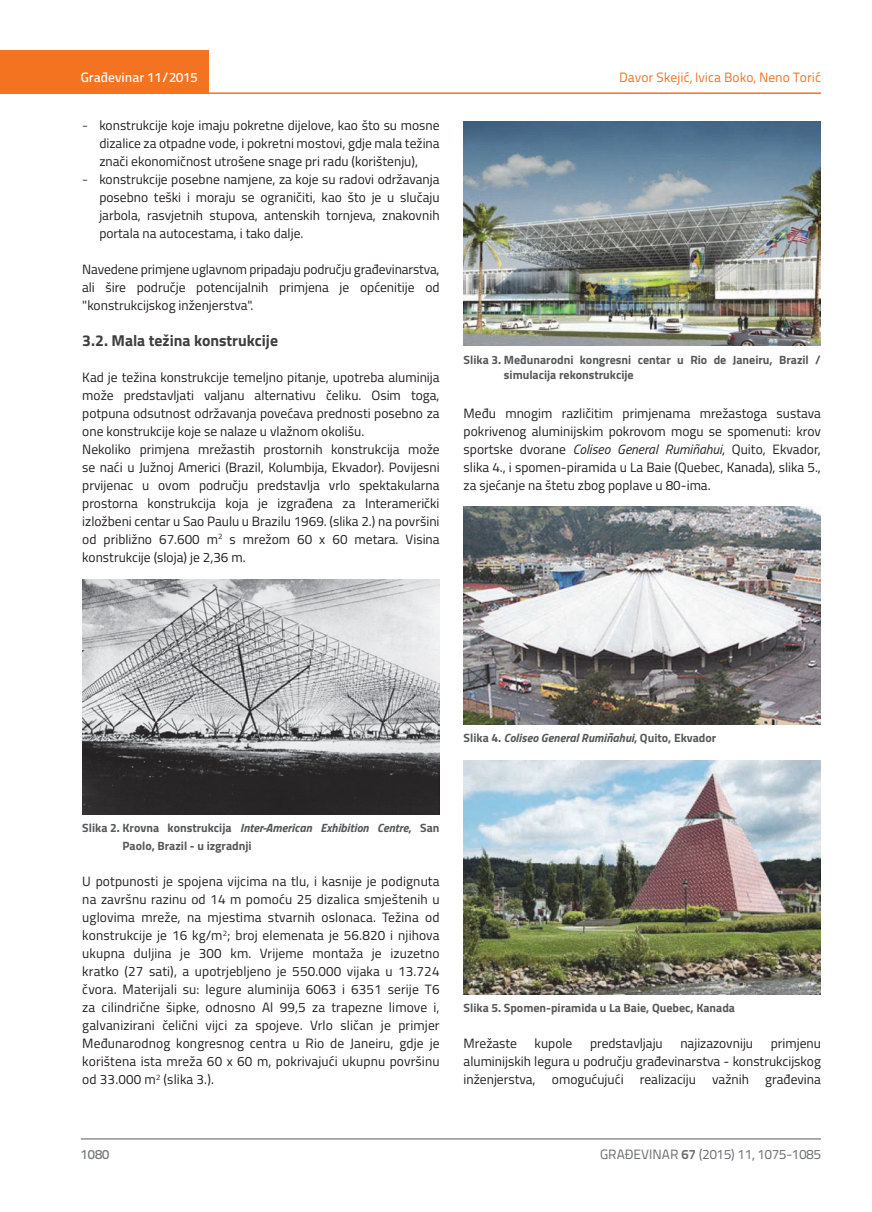
<style>
.page{position:relative;width:872px;height:1212px;background:#fff}
.page>*{position:absolute;margin:0;border:0;box-sizing:border-box;transform-origin:0 0}
.t1{font:700 15.75px "Titillium";color:#3e3e3f}
.t2{font:13.5px/18px "Titillium";color:#231f20;text-align:justify}
.t3{font:13.5px "Titillium Text 22 L";color:#f47321}
.t4{font:13.5px "Titillium Text 22 L";color:#6c6d70}
.t5{font:500 13.5px "Titillium Text 22 L";color:#fff}
.t6{font:500 13.5px "Titillium Text 22 L";color:#787a7d}
.t7{font:700 12px/18px "Titillium";color:#57585a}
.t8{font:italic 700 12px "Titillium";color:#57585a}
.s1{font-family:"Titillium Text 22 L";font-weight:300}
.s2{font-style:italic}
.s3{font-style:normal}
.s4{font-weight:700}
</style>
<div class="page">
<div style="left:0;top:50px;width:208px;height:44px;background:#f47321"></div>
<hr style="left:0;top:92px;width:821px;height:2px;background:#f47321">
<hr style="left:81px;top:1139px;width:740px;height:1px;background:#57585a">
<img style="left:82px;top:580px;width:357px;height:234px">
<img style="left:463px;top:121px;width:358px;height:224px">
<img style="left:463px;top:506px;width:358px;height:218px">
<img style="left:463px;top:760px;width:358px;height:234px">
<p class="t5" style="left:81px;top:67px;width:118px">Građevinar 11/2015</p>
<p class="t2" style="left:99px;top:115px;width:342px;text-indent:-17px"><span class="s1">-</span> konstrukcije koje imaju pokretne dijelove, kao što su mosne dizalice za otpadne vode, i pokretni mostovi, gdje mala težina znači ekonomičnost utrošene snage pri radu (korištenju),</p>
<p class="t2" style="left:99px;top:169px;width:342px;text-indent:-17px"><span class="s1">-</span> konstrukcije posebne namjene, za koje su radovi održavanja posebno teški i moraju se ograničiti, kao što je u slučaju jarbola, rasvjetnih stupova, antenskih tornjeva, znakovnih portala na autocestama, i tako dalje.</p>
<p class="t2" style="left:82px;top:259px;width:359px">Navedene primjene uglavnom pripadaju području građevinarstva, ali šire područje potencijalnih primjena je općenitije od "konstrukcijskog inženjerstva".</p>
<p class="t1" style="left:82px;top:328px;width:197px">3.2. Mala težina konstrukcije</p>
<p class="t2" style="left:82px;top:367px;width:359px;text-align:left">Kad je težina konstrukcije temeljno pitanje, upotreba aluminija može predstavljati valjanu alternativu čeliku. Osim toga, potpuna odsutnost održavanja povećava prednosti posebno za one konstrukcije koje se nalaze u vlažnom okolišu.<br>Nekoliko primjena mrežastih prostornih konstrukcija može se naći u Južnoj Americi (Brazil, Kolumbija, Ekvador). Povijesni prvijenac u ovom području predstavlja vrlo spektakularna prostorna konstrukcija koja je izgrađena za Interamerički izložbeni centar u Sao Paulu u Brazilu 1969. (slika 2.) na površini od približno 67.600 m<sup>2</sup> s mrežom 60 x 60 metara. Visina konstrukcije (sloja) je 2,36 m.</p>
<p class="t3" style="left:619px;top:68px;width:203px">Davor Skejić, Ivica Boko, Neno Torić</p>
<p class="t7" style="left:504px;top:351px;width:318px;line-height:15px;text-indent:-40px">Slika 3. Međunarodni kongresni centar u Rio de Janeiru, Brazil / simulacija rekonstrukcije</p>
<p class="t2" style="left:463px;top:403px;width:359px">Među mnogim različitim primjenama mrežastoga sustava pokrivenog aluminijskim pokrovom mogu se spomenuti: krov sportske dvorane <span class="s2">Coliseo General Rumiñahui</span>, Quito, Ekvador, slika 4., i spomen-piramida u La Baie (Quebec, Kanada), slika 5., za sjećanje na štetu zbog poplave u 80-ima.</p>
<p class="t8" style="left:463px;top:728px;width:254px"><span class="s3">Slika 4.</span> Coliseo General Rumiñahui<span class="s3">, Quito, Ekvador</span></p>
<p class="t7" style="left:123px;top:818px;width:318px;text-indent:-40px">Slika 2. Krovna konstrukcija <span class="s2">Inter-American Exhibition Centre</span>, San<br>Paolo, Brazil - u izgradnji</p>
<p class="t2" style="left:82px;top:872px;width:359px">U potpunosti je spojena vijcima na tlu, i kasnije je podignuta na završnu razinu od 14 m pomoću 25 dizalica smještenih u uglovima mreže, na mjestima stvarnih oslonaca. Težina od konstrukcije je 16 kg/m<sup>2</sup>; broj elemenata je 56.820 i njihova ukupna duljina je 300 km. Vrijeme montaža je izuzetno kratko (27 sati), a upotrjebljeno je 550.000 vijaka u 13.724 čvora. Materijali su: legure aluminija 6063 i 6351 serije T6 za cilindrične šipke, odnosno Al 99,5 za trapezne limove i, galvanizirani čelični vijci za spojeve. Vrlo sličan je primjer Međunarodnog kongresnog centra u Rio de Janeiru, gdje je korištena ista mreža 60 x 60 m, pokrivajući ukupnu površinu od 33.000 m<sup>2</sup> (slika 3.).</p>
<p class="t7" style="left:463px;top:998px;width:273px">Slika 5. Spomen-piramida u La Baie, Quebec, Kanada</p>
<p class="t2" style="left:463px;top:1034px;width:55px">Mrežaste</p>
<p class="t2" style="left:534px;top:1034px;width:39px">kupole</p>
<p class="t2" style="left:590px;top:1034px;width:74px">predstavljaju</p>
<p class="t2" style="left:680px;top:1034px;width:74px">najizazovniju</p>
<p class="t2" style="left:463px;top:1034px;width:359px;text-indent:307px">primjenu aluminijskih legura u području građevinarstva - konstrukcijskog inženjerstva, omogućujući realizaciju važnih građevina</p>
<p class="t6" style="left:81px;top:1144px;width:30px">1080</p>
<p class="t4" style="left:600px;top:1144px;width:222px">GRAĐEVINAR <span class="s4">67</span> (2015) 11, 1075-1085</p>
</div>
